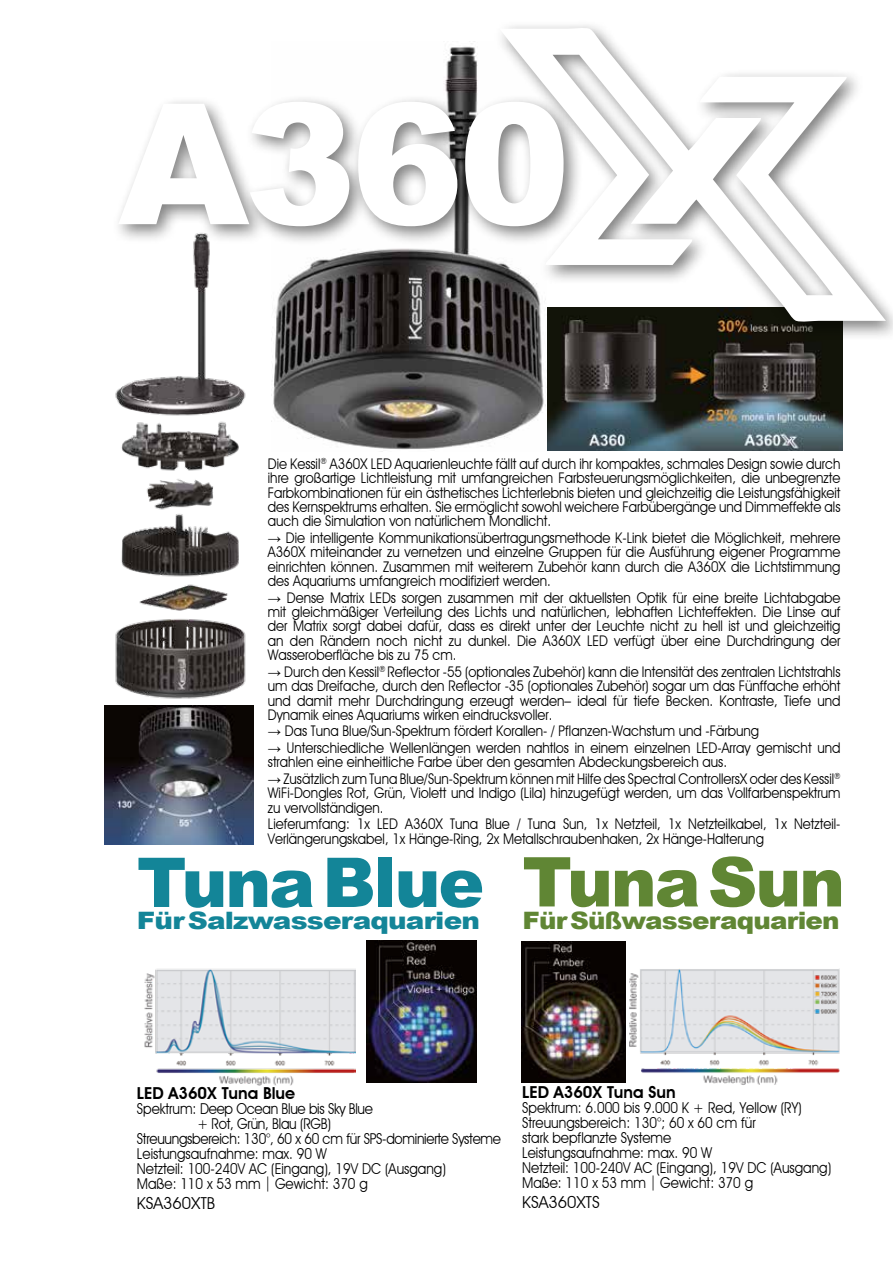
<style>
.page{position:relative;width:893px;height:1263px;background:#fff}
.page>*{position:absolute;margin:0;border:0;box-sizing:border-box;transform-origin:0 0}
.t1{font:900 168.15px "Arial";color:#fff}
.t2{font:900 68.7px "Arial";letter-spacing:-.03em;color:#138598}
.t3{font:900 68.7px "Arial";letter-spacing:-.03em;color:#608634}
.t4{font:900 24px "Arial";letter-spacing:-.03em;color:#138598;scale:1.16 1}
.t5{font:900 24px "Arial";letter-spacing:-.03em;color:#608634;scale:1.09 1}
.t6{font:600 16.5px "Avant Garde IT Cby BT";color:#000}
.t7{font:16.5px "Avant Garde IT Cby BT";color:#000}
.t8{font:15px/15px "Avant Garde IT Cby BT";color:#000;scale:.9 1}
.t9{font:15px "Avant Garde IT Cby BT";letter-spacing:-.02em;color:#000;scale:.9 1}
.t10{font:14.7px/14.4px "Avant Garde IT Cby BT";color:#000;text-align:justify;scale:.9 1}
.s1{font-family:"Arial"}
</style>
<div class="page">
<img style="left:547px;top:342px;width:295px;height:108px">
<img style="left:319px;top:41px;width:227px;height:411px">
<div style="left:112px;top:94px;width:472px;height:152px;background:#000;opacity:.5"></div>
<div style="left:493px;top:20px;width:400px;height:322px;background:#000;opacity:.5"></div>
<svg style="left:499px;top:27px;width:387px;height:295px"></svg>
<img style="left:367px;top:941px;width:109px;height:142px">
<img style="left:144px;top:969px;width:212px;height:116px">
<img style="left:629px;top:968px;width:210px;height:117px">
<img style="left:521px;top:942px;width:105px;height:141px">
<img style="left:812px;top:973px;width:27px;height:43px">
<img style="left:112px;top:225px;width:207px;height:510px">
<img style="left:104px;top:705px;width:149px;height:139px">
<h1 class="t1" style="left:118px;top:42px;width:454px">A360</h1>
<p class="t10" style="left:268px;top:456px;width:638px">Die Kessil<sup>®</sup> A360X LED Aquarienleuchte fällt auf durch ihr kompaktes, schmales Design sowie durch ihre großartige Lichtleistung mit umfangreichen Farbsteuerungsmöglichkeiten, die unbegrenzte Farbkombinationen für ein ästhetisches Lichterlebnis bieten und gleichzeitig die Leistungsfähigkeit des Kernspektrums erhalten. Sie ermöglicht sowohl weichere Farbübergänge und Dimmeffekte als auch die Simulation von natürlichem Mondlicht.</p>
<p class="t10" style="left:268px;top:530px;width:638px"><span class="s1">→</span> Die intelligente Kommunikationsübertragungsmethode K-Link bietet die Möglichkeit, mehrere A360X miteinander zu vernetzen und einzelne Gruppen für die Ausführung eigener Programme einrichten können. Zusammen mit weiterem Zubehör kann durch die A360X die Lichtstimmung des Aquariums umfangreich modifiziert werden.</p>
<p class="t10" style="left:268px;top:590px;width:638px"><span class="s1">→</span> Dense Matrix LEDs sorgen zusammen mit der aktuellsten Optik für eine breite Lichtabgabe mit gleichmäßiger Verteilung des Lichts und natürlichen, lebhaften Lichteffekten. Die Linse auf der Matrix sorgt dabei dafür, dass es direkt unter der Leuchte nicht zu hell ist und gleichzeitig an den Rändern noch nicht zu dunkel. Die A360X LED verfügt über eine Durchdringung der Wasseroberfläche bis zu 75 cm.</p>
<p class="t10" style="left:268px;top:664px;width:638px"><span class="s1">→</span> Durch den Kessil<sup>®</sup> Reflector -55 (optionales Zubehör) kann die Intensität des zentralen Lichtstrahls um das Dreifache, durch den Reflector -35 (optionales Zubehör) sogar um das Fünffache erhöht und damit mehr Durchdringung erzeugt werden– ideal für tiefe Becken. Kontraste, Tiefe und Dynamik eines Aquariums wirken eindrucksvoller.</p>
<p class="t10" style="left:268px;top:724px;width:547px"><span class="s1">→</span> Das Tuna Blue/Sun-Spektrum fördert Korallen- / Pflanzen-Wachstum und -Färbung</p>
<p class="t10" style="left:268px;top:740px;width:638px"><span class="s1">→</span> Unterschiedliche Wellenlängen werden nahtlos in einem einzelnen LED-Array gemischt und strahlen eine einheitliche Farbe über den gesamten Abdeckungsbereich aus.</p>
<p class="t10" style="left:268px;top:771px;width:638px"><span class="s1">→</span> Zusätzlich zum Tuna Blue/Sun-Spektrum können mit Hilfe des Spectral ControllersX oder des Kessil<sup>® </sup>WiFi-Dongles Rot, Grün, Violett und Indigo (Lila) hinzugefügt werden, um das Vollfarbenspektrum zu vervollständigen.</p>
<p class="t10" style="left:268px;top:817px;width:638px">Lieferumfang: 1x LED A360X Tuna Blue / Tuna Sun, 1x Netzteil, 1x Netzteilkabel, 1x Netzteil-<br>Verlängerungskabel, 1x Hänge-Ring, 2x Metallschraubenhaken, 2x Hänge-Halterung</p>
<h2 class="t2" style="left:137px;top:832px;width:349px">Tuna Blue</h2>
<h3 class="t4" style="left:137px;top:903px;width:297px">Für Salzwasseraquarien</h3>
<h2 class="t3" style="left:522px;top:832px;width:324px">Tuna Sun</h2>
<h3 class="t5" style="left:522px;top:903px;width:293px">Für Süßwasseraquarien</h3>
<p class="t6" style="left:137px;top:1083px;width:160px">LED A360X Tuna Blue</p>
<p class="t9" style="left:137px;top:1099px;width:264px">Spektrum: Deep Ocean Blue bis Sky Blue</p>
<p class="t9" style="left:197px;top:1114px;width:150px">+ Rot, Grün, Blau (RGB)</p>
<p class="t9" style="left:137px;top:1129px;width:406px">Streuungsbereich: 130°, 60 x 60 cm für SPS-dominierte Systeme</p>
<p class="t8" style="left:137px;top:1146px;width:213px">Leistungsaufnahme: max. 90 W</p>
<p class="t8" style="left:137px;top:1161px;width:345px">Netzteil: 100-240V AC (Eingang), 19V DC (Ausgang)</p>
<p class="t8" style="left:137px;top:1176px;width:258px">Maße: 110 x 53 mm | Gewicht: 370 g</p>
<p class="t7" style="left:137px;top:1193px;width:80px">KSA360XTB</p>
<p class="t6" style="left:522px;top:1082px;width:155px">LED A360X Tuna Sun</p>
<p class="t8" style="left:522px;top:1100px;width:345px">Spektrum: 6.000 bis 9.000 K + Red, Yellow (RY)<br>Streuungsbereich: 130°; 60 x 60 cm für<br>stark bepflanzte Systeme<br>Leistungsaufnahme: max. 90 W<br>Netzteil: 100-240V AC (Eingang), 19V DC (Ausgang)<br>Maße: 110 x 53 mm | Gewicht: 370 g</p>
<p class="t7" style="left:522px;top:1192px;width:79px">KSA360XTS</p>
</div>
